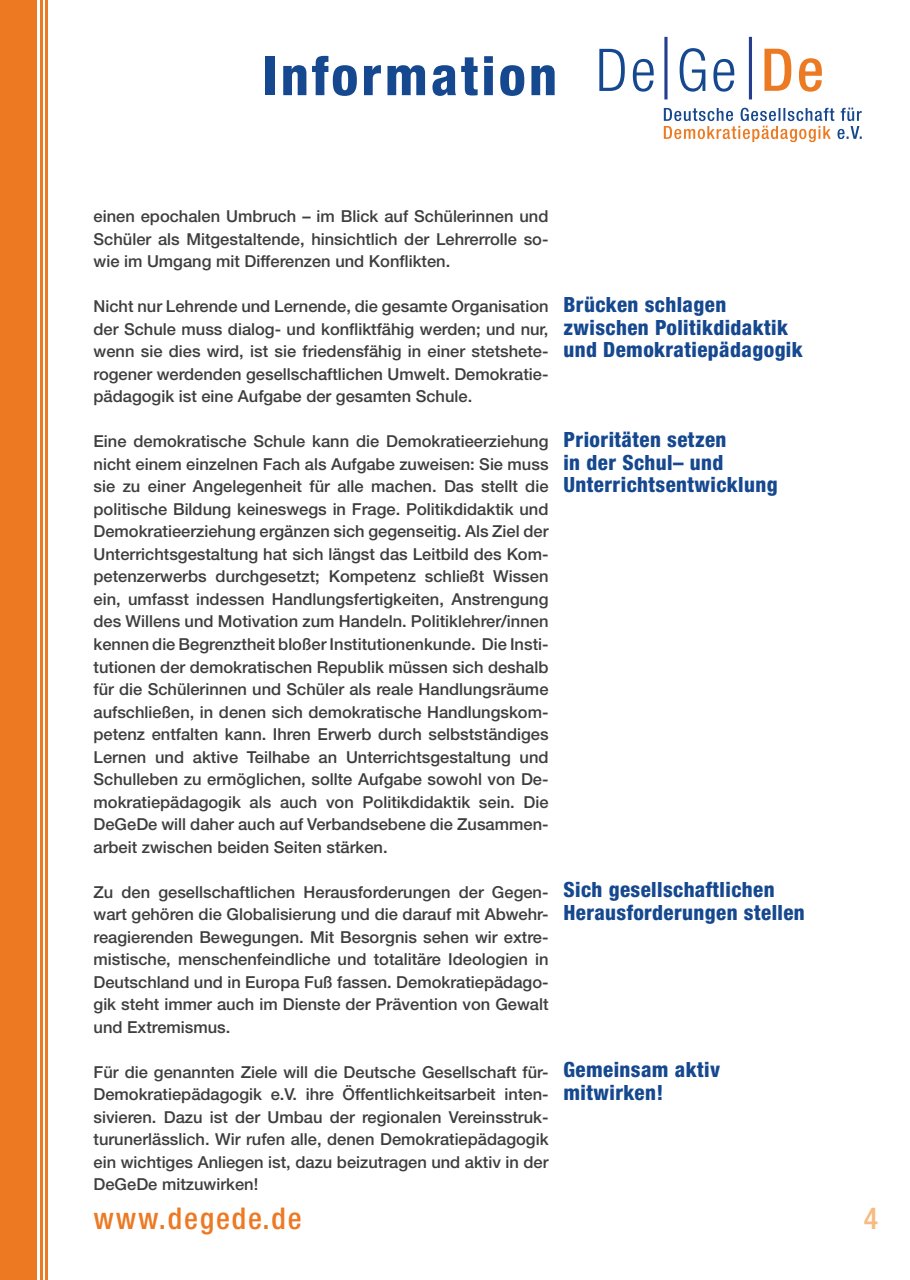
<style>
.page{position:relative;width:910px;height:1280px;background:#fff}
.page>*{position:absolute;margin:0;border:0;box-sizing:border-box;transform-origin:0 0}
.t1{font:800 condensed 54px "Helvetica Neue LT Std";letter-spacing:.06em;color:#15488f}
.t2{font:500 condensed 30px "Helvetica Neue LT Std";letter-spacing:.06em;color:#ed7923}
.t3{font:500 condensed 30px "Helvetica Neue LT Std";color:#f7bb81}
.t4{font:800 condensed 21px/22.5px "Helvetica Neue LT Std";letter-spacing:.02em;color:#15488f}
.t5{font:500 16.5px/22.5px "Helvetica Neue LT Std";color:#3e3e3f;text-align:justify}
</style>
<div class="page">
<hr style="left:664px;top:37px;width:3px;height:62px;background:#253f8e">
<hr style="left:749px;top:37px;width:3px;height:62px;background:#253f8e">
<svg style="left:764px;top:49px;width:58px;height:43px"></svg>
<svg style="left:599px;top:49px;width:55px;height:43px"></svg>
<svg style="left:664px;top:108px;width:198px;height:34px"></svg>
<svg style="left:680px;top:48px;width:54px;height:44px"></svg>
<div style="left:0;top:0;width:37px;height:1280px;background:#ed7923"></div>
<hr style="left:45px;top:0;width:3px;height:1280px;background:#ed7923">
<hr style="left:40px;top:0;width:2px;height:1280px;background:#ed7923">
<h1 class="t1" style="left:263px;top:43px;width:296px">Information</h1>
<p class="t5" style="left:94px;top:205px;width:456px">einen epochalen Umbruch – im Blick auf Schülerinnen und Schüler als Mitgestaltende, hinsichtlich der Lehrerrolle so&shy;wie im Umgang mit Differenzen und Konflikten.</p>
<p class="t5" style="left:94px;top:295px;width:457px">Nicht nur Lehrende und Lernende, die gesamte Organisation der Schule muss dialog- und konfliktfähig werden; und nur, wenn sie dies wird, ist sie friedensfähig in einer stetshete&shy;rogener werdenden gesellschaftlichen Umwelt. Demokratie&shy;pädagogik ist eine Aufgabe der gesamten Schule.</p>
<p class="t5" style="left:94px;top:430px;width:456px">Eine demokratische Schule kann die Demokratieerziehung nicht einem einzelnen Fach als Aufgabe zuweisen: Sie muss sie zu einer Angelegenheit für alle machen. Das stellt die politische Bildung keineswegs in Frage. Politikdidaktik und Demokratieerziehung ergänzen sich gegenseitig. Als Ziel der Unterrichtsgestaltung hat sich längst das Leitbild des Kom&shy;petenzerwerbs durchgesetzt; Kompetenz schließt Wissen ein, umfasst indessen Handlungsfertigkeiten, Anstrengung des Willens und Motivation zum Handeln. Politiklehrer/innen kennen die Begrenztheit bloßer Institutionenkunde. Die Insti&shy;tutionen der demokratischen Republik müssen sich deshalb für die Schülerinnen und Schüler als reale Handlungsräume aufschließen, in denen sich demokratische Handlungskom&shy;petenz entfalten kann. Ihren Erwerb durch selbstständiges Lernen und aktive Teilhabe an Unterrichtsgestaltung und Schulleben zu ermöglichen, sollte Aufgabe sowohl von De&shy;mokratiepädagogik als auch von Politikdidaktik sein. Die DeGeDe will daher auch auf Verbandsebene die Zusammen&shy;arbeit zwischen beiden Seiten stärken.</p>
<p class="t5" style="left:94px;top:880px;width:457px">Zu den gesellschaftlichen Herausforderungen der Gegen&shy;wart gehören die Globalisierung und die darauf mit Abwehr&shy;reagierenden Bewegungen. Mit Besorgnis sehen wir extre&shy;mistische, menschenfeindliche und totalitäre Ideologien in Deutschland und in Europa Fuß fassen. Demokratiepädago&shy;gik steht immer auch im Dienste der Prävention von Gewalt und Extremismus.</p>
<p class="t5" style="left:94px;top:1060px;width:457px">Für die genannten Ziele will die Deutsche Gesellschaft für-Demokratiepädagogik e.V. ihre Öffentlichkeitsarbeit inten&shy;sivieren. Dazu ist der Umbau der regionalen Vereinsstruk&shy;turunerlässlich. Wir rufen alle, denen Demokratiepädagogik ein wichtiges Anliegen ist, dazu beizutragen und aktiv in der DeGeDe mitzuwirken!</p>
<p class="t4" style="left:563px;top:293px;width:241px">Brücken schlagen zwischen Politikdidaktik und Demokratiepädagogik</p>
<p class="t4" style="left:563px;top:428px;width:216px">Prioritäten setzen<br>in der Schul– und<br>Unterrichtsentwicklung</p>
<p class="t4" style="left:563px;top:878px;width:243px">Sich gesellschaftlichen<br>Herausforderungen stellen</p>
<p class="t4" style="left:563px;top:1058px;width:158px">Gemeinsam aktiv mitwirken!</p>
<h2 class="t2" style="left:94px;top:1200px;width:210px">www.degede.de</h2>
<h2 class="t3" style="left:864px;top:1200px;width:16px">4</h2>
</div>
